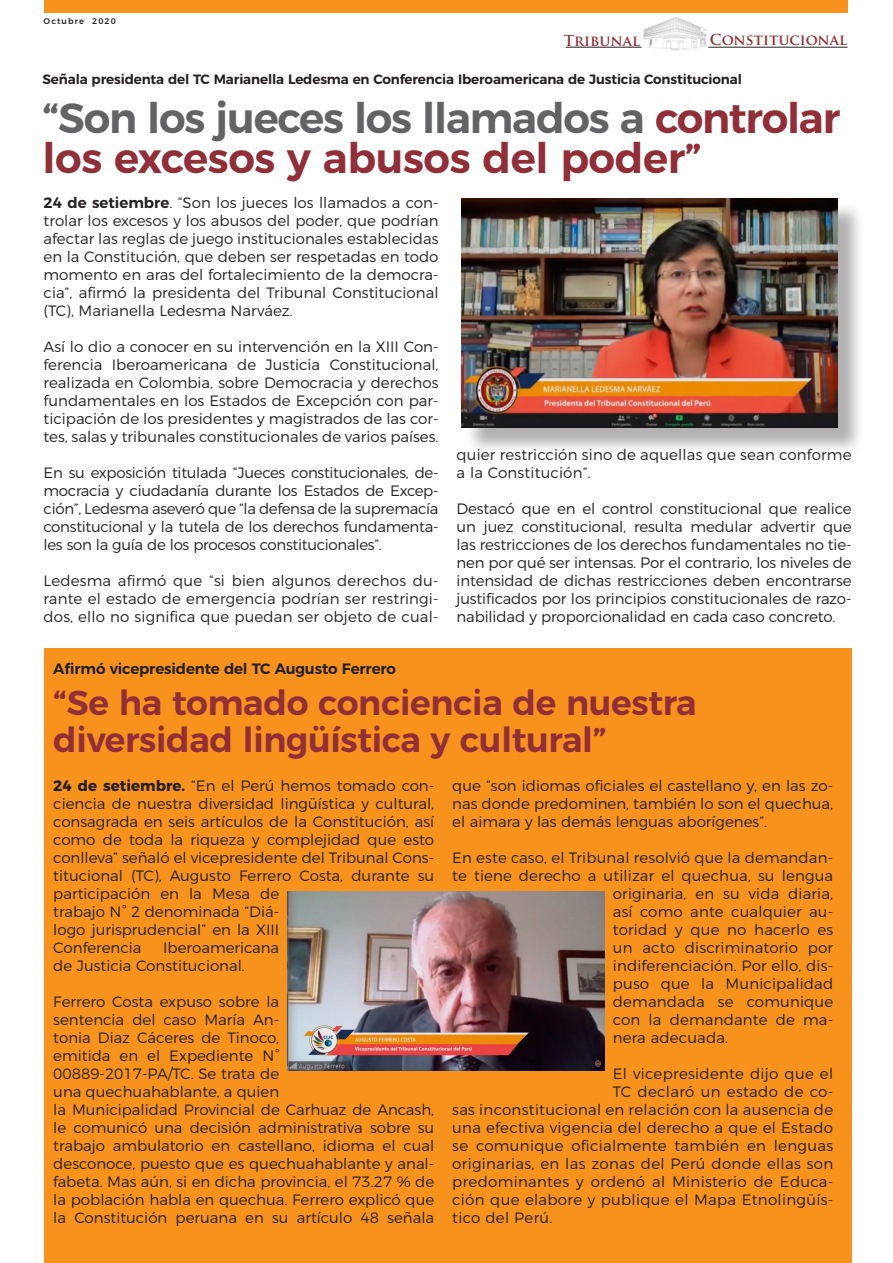
<style>
.page{position:relative;width:893px;height:1263px;background:#fff}
.page>*{position:absolute;margin:0;border:0;box-sizing:border-box;transform-origin:0 0}
.t1{font:600 42px/40.5px "Montserrat";letter-spacing:-.03em;color:#912e38}
.t2{font:600 34.5px/37.2px "Montserrat";letter-spacing:-.01em;color:#912e38}
.t3{font:300 15px/18px "Montserrat";color:#231f20;text-align:justify}
.t4{font:300 15px "Montserrat";letter-spacing:.02em;color:#231f20}
.t5{font:600 15px "Montserrat";letter-spacing:-.01em;color:#231f20}
.t6{font:700 14.7px "Trajan Pro";color:#912e38}
.t7{font:600 13.5px "Montserrat";letter-spacing:-.01em;color:#231f20}
.t8{font:500 8.25px "Montserrat";letter-spacing:.13em;color:#231f20}
.s1{color:#636366}
.s2{font-weight:600}
.s3{font-weight:700}
</style>
<div class="page">
<div style="left:44px;top:0;width:803px;height:13px;background:#f7931d"></div>
<img style="left:643px;top:17px;width:66px;height:34px">
<hr style="left:708px;top:47px;width:139px;height:1px;background:#231f20">
<hr style="left:566px;top:47px;width:76px;height:1px;background:#231f20">
<div style="left:44px;top:648px;width:807px;height:615px;background:#f7931d"></div>
<div style="left:465px;top:201px;width:400px;height:254px;background:#231f20;opacity:.35"></div>
<img style="left:461px;top:198px;width:376px;height:229px">
<img style="left:288px;top:892px;width:316px;height:178px">
<p class="t8" style="left:44px;top:15px;width:74px">Octubre 2020</p>
<p class="t6" style="left:564px;top:31px;width:78px">Tribunal</p>
<p class="t6" style="left:710px;top:31px;width:139px">Constitucional</p>
<p class="t7" style="left:43px;top:69px;width:701px">Señala presidenta del TC Marianella Ledesma en Conferencia Iberoamericana de Justicia Constitucional</p>
<p class="t1" style="left:43px;top:94px;width:799px"><span class="s1">“Son los jueces los llamados a</span> controlar los excesos y abusos del poder”</p>
<p class="t3" style="left:44px;top:193px;width:396px"><span class="s2">24 de setiembre</span>. “Son los jueces los llamados a con&shy;trolar los excesos y los abusos del poder, que podrían afectar las reglas de juego institucionales establecidas en la Constitución, que deben ser respetadas en todo momento en aras del fortalecimiento de la democra&shy;cia”, afirmó la presidenta del Tribunal Constitucional (TC), Marianella Ledesma Narváez.</p>
<p class="t3" style="left:44px;top:337px;width:396px">Así lo dio a conocer en su intervención en la XIII Con&shy;ferencia Iberoamericana de Justicia Constitucional, realizada en Colombia, sobre Democracia y derechos fundamentales en los Estados de Excepción con par&shy;ticipación de los presidentes y magistrados de las cor&shy;tes, salas y tribunales constitucionales de varios países.</p>
<p class="t3" style="left:44px;top:463px;width:396px">En su exposición titulada “Jueces constitucionales, de&shy;mocracia y ciudadanía durante los Estados de Excep&shy;ción”, Ledesma aseveró que “la defensa de la supremacía constitucional y la tutela de los derechos fundamenta&shy;les son la guía de los procesos constitucionales”.</p>
<p class="t3" style="left:44px;top:571px;width:396px">Ledesma afirmó que “si bien algunos derechos du&shy;rante el estado de emergencia podrían ser restringi&shy;dos, ello no significa que puedan ser objeto de cual-</p>
<p class="t5" style="left:53px;top:656px;width:344px">Afirmó vicepresidente del TC Augusto Ferrero</p>
<p class="t3" style="left:457px;top:445px;width:396px">quier restricción sino de aquellas que sean conforme a la Constitución”.</p>
<p class="t3" style="left:457px;top:499px;width:396px">Destacó que en el control constitucional que realice un juez constitucional, resulta medular advertir que las restricciones de los derechos fundamentales no tie&shy;nen por qué ser intensas. Por el contrario, los niveles de intensidad de dichas restricciones deben encontrarse justificados por los principios constitucionales de razo&shy;nabilidad y proporcionalidad en cada caso concreto.</p>
<p class="t2" style="left:53px;top:681px;width:645px">“Se ha tomado conciencia de nuestra diversidad lingüística y cultural”</p>
<p class="t3" style="left:53px;top:775px;width:382px;text-align:left"><span class="s3">24 de setiembre.</span> “En el Perú hemos tomado con&shy;ciencia de nuestra diversidad lingüística y cultural, consagrada en seis artículos de la Constitución, así como de toda la riqueza y complejidad que esto conlleva” señaló el vicepresidente del Tribunal Cons&shy;titucional (TC), Augusto Ferrero Costa, durante su participación en la Mesa de<br>trabajo N° 2 denominada “Diá-<br>logo jurisprudencial” en la XIII<br>Conferencia</p>
<p class="t3" style="left:53px;top:937px;width:227px;text-indent:110px">Iberoamericana de Justicia Constitucional.</p>
<p class="t3" style="left:53px;top:991px;width:382px;text-align:left">Ferrero Costa expuso sobre la<br>sentencia del caso María An-<br>tonia Diaz Cáceres de Tinoco,<br>emitida en el Expediente N°<br>00889-2017-PA/TC. Se trata de<br>una quechuahablante, a quien<br>la Municipalidad Provincial de Carhuaz de Ancash, le comunicó una decisión administrativa sobre su trabajo ambulatorio en castellano, idioma el cual desconoce, puesto que es quechuahablante y anal&shy;fabeta. Mas aún, si en dicha provincia, el 73.27 % de la población habla en quechua. Ferrero explicó que la Constitución peruana en su artículo 48 señala</p>
<p class="t3" style="left:452px;top:775px;width:382px">que “son idiomas oficiales el castellano y, en las zo&shy;nas donde predominen, también lo son el quechua, el aimara y las demás lenguas aborígenes”.</p>
<p class="t3" style="left:452px;top:847px;width:382px">En este caso, el Tribunal resolvió que la demandan-</p>
<p class="t3" style="left:452px;top:865px;width:382px">te tiene derecho a utilizar el quechua, su lengua</p>
<p class="t3" style="left:613px;top:883px;width:222px">originaria, en su vida diaria,</p>
<p class="t3" style="left:613px;top:901px;width:222px">así como ante cualquier au-</p>
<p class="t3" style="left:613px;top:919px;width:222px">toridad y que no hacerlo es</p>
<p class="t3" style="left:613px;top:937px;width:222px">un acto discriminatorio por</p>
<p class="t3" style="left:613px;top:955px;width:222px">indiferenciación. Por ello, dis-</p>
<p class="t3" style="left:613px;top:973px;width:222px">puso que la Municipalidad</p>
<p class="t3" style="left:613px;top:991px;width:222px">demandada se comunique</p>
<p class="t3" style="left:613px;top:1009px;width:222px">con la demandante de ma-</p>
<p class="t3" style="left:613px;top:1027px;width:117px">nera adecuada.</p>
<p class="t4" style="left:613px;top:1061px;width:222px">El vicepresidente dijo que el</p>
<p class="t4" style="left:613px;top:1079px;width:222px">TC declaró un estado de co-</p>
<p class="t4" style="left:452px;top:1097px;width:382px">sas inconstitucional en relación con la ausencia de</p>
<p class="t4" style="left:452px;top:1115px;width:382px">una efectiva vigencia del derecho a que el Estado</p>
<p class="t4" style="left:452px;top:1133px;width:382px">se comunique oficialmente también en lenguas</p>
<p class="t4" style="left:452px;top:1151px;width:382px">originarias, en las zonas del Perú donde ellas son</p>
<p class="t4" style="left:452px;top:1169px;width:382px">predominantes y ordenó al Ministerio de Educa-</p>
<p class="t4" style="left:452px;top:1187px;width:382px">ción que elabore y publique el Mapa Etnolingüís-</p>
<p class="t4" style="left:452px;top:1205px;width:102px">tico del Perú.</p>
</div>
